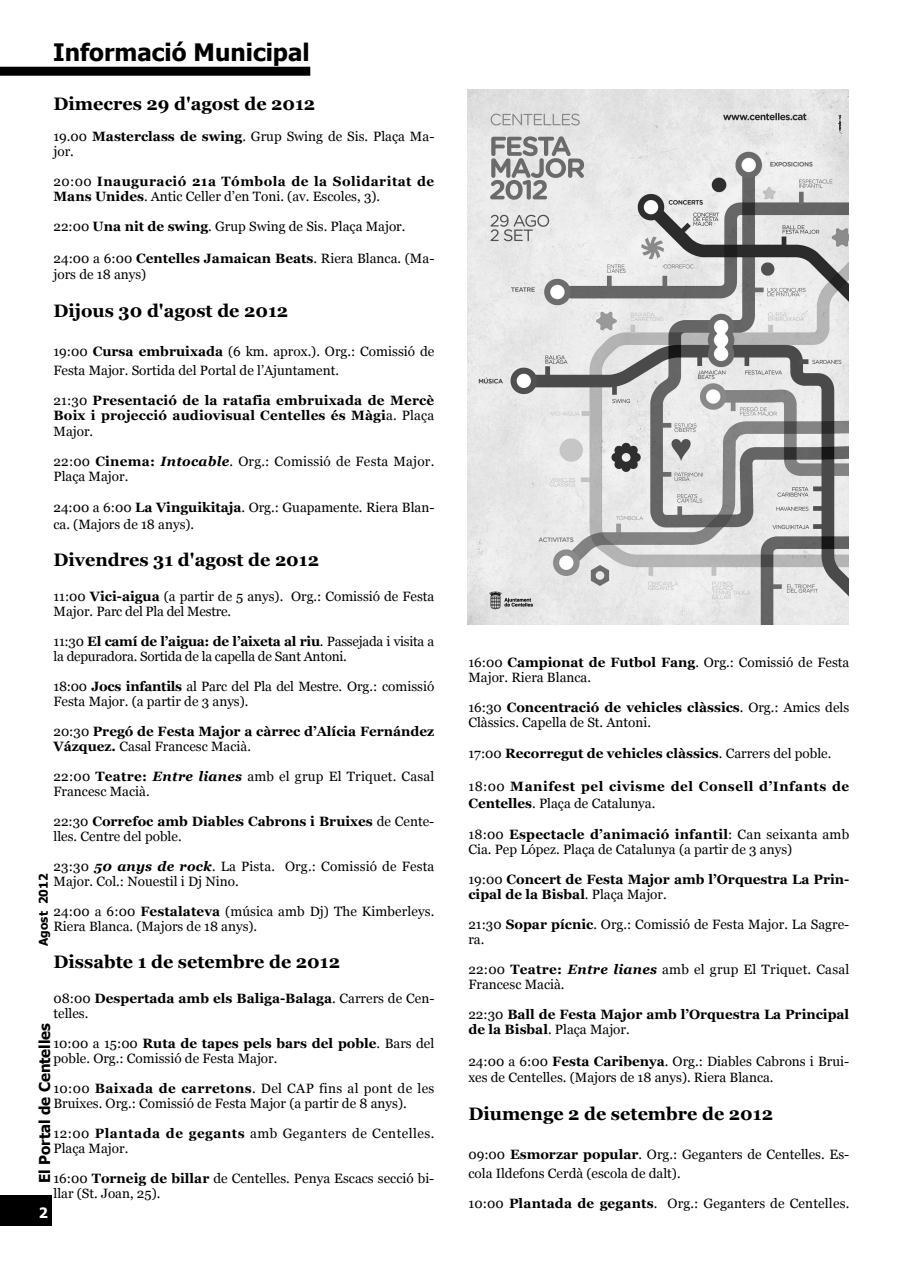
<style>
.page{position:relative;width:900px;height:1267px;background:#fff}
.page>*{position:absolute;margin:0;border:0;box-sizing:border-box;transform-origin:0 0}
.t1{font:700 24px "Tahoma";color:#000}
.t2{font:700 18px "Georgia";color:#000}
.t3{font:700 15px "Tahoma";color:#000}
.t4{font:700 14.25px "Tahoma";color:#fff}
.t5{font:13.5px/15px "Georgia";color:#000}
.t6{font:700 13.5px/15px "Georgia";color:#000}
.t7{font:13.5px/15px "Georgia";letter-spacing:-.02em;color:#000}
.t8{font:700 13.5px/15px "Georgia";letter-spacing:.03em;color:#000}
.t9{font:700 13.5px/16.5px "Georgia";letter-spacing:.04em;color:#000}
.t10{font:13.5px/15px "Georgia";letter-spacing:.035em;color:#000}
.t11{font:700 12px "Tahoma";color:#000}
.s1{font-weight:700}
.s2{font-weight:400}
.s3{font-weight:700;font-style:italic}
.s4{font-style:italic}
</style>
<div class="page">
<div style="left:0;top:67px;width:310px;height:9px;background:#000"></div>
<div style="left:0;top:1195px;width:52px;height:31px;background:#000"></div>
<img style="left:467px;top:89px;width:380px;height:535px">
<p class="t1" style="left:53px;top:37px;width:258px">Informació Municipal</p>
<p class="t2" style="left:53px;top:93px;width:263px">Dimecres 29 d'agost de 2012</p>
<p class="t5" style="left:53px;top:129px;width:382px">19.00 <span class="s1">Masterclass de swing</span>. Grup Swing de Sis. Plaça Ma&shy;jor.</p>
<p class="t8" style="left:53px;top:174px;width:382px"><span class="s2">20:00</span> Inauguració 21a Tómbola de la Solidaritat de<br>Mans Unides<span class="s2">. Antic Celler d’en Toni. (av. Escoles, 3).</span></p>
<p class="t5" style="left:53px;top:219px;width:353px">22:00 <span class="s1">Una nit de swing</span>. Grup Swing de Sis. Plaça Major.</p>
<p class="t5" style="left:53px;top:250px;width:382px;line-height:16.5px">24:00 a 6:00 <span class="s1">Centelles Jamaican Beats</span>. Riera Blanca. (Ma&shy;jors de 18 anys)</p>
<p class="t2" style="left:53px;top:300px;width:236px">Dijous 30 d'agost de 2012</p>
<p class="t5" style="left:53px;top:341px;width:382px;line-height:19.5px">19:00 <span class="s1">Cursa embruixada</span> (6 km. aprox.). Org.: Comissió de<br>Festa Major. Sortida del Portal de l’Ajuntament.</p>
<p class="t6" style="left:53px;top:393px;width:382px;text-align:justify"><span class="s2">21:30</span> Presentació de la ratafia embruixada de Mercè Boix i projecció audiovisual Centelles és Màgi<span class="s2">a. Plaça Major.</span></p>
<p class="t5" style="left:53px;top:453px;width:382px">22:00 <span class="s1">Cinema:</span> <span class="s3">Intocable</span>. Org.: Comissió de Festa Major.<br>Plaça Major.</p>
<p class="t5" style="left:53px;top:499px;width:382px;line-height:16.5px">24:00 a 6:00 <span class="s1">La Vinguikitaja</span>. Org.: Guapamente. Riera Blan&shy;ca. (Majors de 18 anys).</p>
<p class="t2" style="left:53px;top:549px;width:267px">Divendres 31 d'agost de 2012</p>
<p class="t5" style="left:53px;top:588px;width:382px">11:00 <span class="s1">Vici-aigua</span> (a partir de 5 anys). Org.: Comissió de Festa<br>Major. Parc del Pla del Mestre.</p>
<p class="t7" style="left:53px;top:633px;width:382px">11:30 <span class="s1">El camí de l’aigua: de l’aixeta al riu</span>. Passejada i visita a la depuradora. Sortida de la capella de Sant Antoni.</p>
<p class="t5" style="left:53px;top:678px;width:382px">18:00 <span class="s1">Jocs infantils</span> al Parc del Pla del Mestre. Org.: comissió<br>Festa Major. (a partir de 3 anys).</p>
<p class="t6" style="left:53px;top:723px;width:382px"><span class="s2">20:30</span> Pregó de Festa Major a càrrec d’Alícia Fernández<br>Vázquez. <span class="s2">Casal Francesc Macià.</span></p>
<p class="t5" style="left:53px;top:768px;width:382px">22:00 <span class="s1">Teatre:</span> <span class="s3">Entre lianes</span> amb el grup El Triquet. Casal<br>Francesc Macià.</p>
<p class="t5" style="left:53px;top:813px;width:382px">22:30 <span class="s1">Correfoc amb Diables Cabrons i Bruixes</span> de Cente&shy;lles. Centre del poble.</p>
<p class="t5" style="left:53px;top:858px;width:382px">23:30 <span class="s3">50 anys de rock</span><span class="s4">.</span> La Pista. Org.: Comissió de Festa<br>Major. Col.: Nouestil i Dj Nino.</p>
<p class="t5" style="left:53px;top:903px;width:382px">24:00 a 6:00 <span class="s1">Festalateva</span> (música amb Dj) The Kimberleys.<br>Riera Blanca. (Majors de 18 anys).</p>
<p class="t2" style="left:53px;top:951px;width:288px">Dissabte 1 de setembre de 2012</p>
<p class="t6" style="left:53px;top:990px;width:382px"><span class="s2">08:00</span> Despertada amb els Baliga-Balaga<span class="s2">. Carrers de Cen&shy;telles.</span></p>
<p class="t5" style="left:53px;top:1035px;width:382px">10:00 a 15:00 <span class="s1">Ruta de tapes pels bars del poble</span>. Bars del poble. Org.: Comissió de Festa Major.</p>
<p class="t5" style="left:53px;top:1080px;width:382px">10:00 <span class="s1">Baixada de carretons</span>. Del CAP fins al pont de les<br>Bruixes. Org.: Comissió de Festa Major (a partir de 8 anys).</p>
<p class="t10" style="left:53px;top:1125px;width:382px">12:00 <span class="s1">Plantada de gegants</span> amb Geganters de Centelles.<br>Plaça Major.</p>
<p class="t5" style="left:53px;top:1170px;width:382px">16:00 <span class="s1">Torneig de billar</span> de Centelles. Penya Escacs secció bi&shy;llar (St. Joan, 25).</p>
<p class="t11" style="left:36px;top:945px;width:73px;rotate:-90deg">Agost 2012</p>
<p class="t3" style="left:35px;top:1183px;width:161px;rotate:-90deg">El Portal de Centelles</p>
<p class="t4" style="left:39px;top:1203px;width:11px">2</p>
<p class="t5" style="left:468px;top:654px;width:382px">16:00 <span class="s1">Campionat de Futbol Fang</span>. Org.: Comissió de Festa<br>Major. Riera Blanca.</p>
<p class="t5" style="left:468px;top:699px;width:382px">16:30 <span class="s1">Concentració de vehicles clàssics</span>. Org.: Amics dels<br>Clàssics. Capella de St. Antoni.</p>
<p class="t6" style="left:468px;top:746px;width:364px"><span class="s2">17:00</span> Recorregut de vehicles clàssics<span class="s2">. Carrers del poble.</span></p>
<p class="t9" style="left:468px;top:778px;width:382px"><span class="s2">18:00</span> Manifest pel civisme del Consell d’Infants de<br>Centelles<span class="s2">. Plaça de Catalunya.</span></p>
<p class="t5" style="left:468px;top:827px;width:382px">18:00 <span class="s1">Espectacle d’animació infantil</span>: Can seixanta amb<br>Cia. Pep López. Plaça de Catalunya (a partir de 3 anys)</p>
<p class="t6" style="left:468px;top:872px;width:382px"><span class="s2">19:00</span> Concert de Festa Major amb l’Orquestra La Prin&shy;cipal de la Bisbal<span class="s2">. Plaça Major.</span></p>
<p class="t5" style="left:468px;top:917px;width:382px">21:30 <span class="s1">Sopar pícnic</span>. Org.: Comissió de Festa Major. La Sagre&shy;ra.</p>
<p class="t5" style="left:468px;top:962px;width:382px">22:00 <span class="s1">Teatre:</span> <span class="s3">Entre lianes</span> amb el grup El Triquet. Casal<br>Francesc Macià.</p>
<p class="t6" style="left:468px;top:1007px;width:382px"><span class="s2">22:30</span> Ball de Festa Major amb l’Orquestra La Principal de la Bisbal<span class="s2">. Plaça Major.</span></p>
<p class="t5" style="left:468px;top:1052px;width:382px;line-height:16.5px">24:00 a 6:00 <span class="s1">Festa Caribenya</span>. Org.: Diables Cabrons i Brui&shy;xes de Centelles. (Majors de 18 anys). Riera Blanca.</p>
<p class="t2" style="left:468px;top:1103px;width:306px">Diumenge 2 de setembre de 2012</p>
<p class="t5" style="left:468px;top:1144px;width:382px;line-height:19.5px">09:00 <span class="s1">Esmorzar popular</span>. Org.: Geganters de Centelles. Es&shy;cola Ildefons Cerdà (escola de dalt).</p>
<p class="t5" style="left:468px;top:1196px;width:382px">10:00 <span class="s1">Plantada de gegants</span>. Org.: Geganters de Centelles.</p>
</div>
